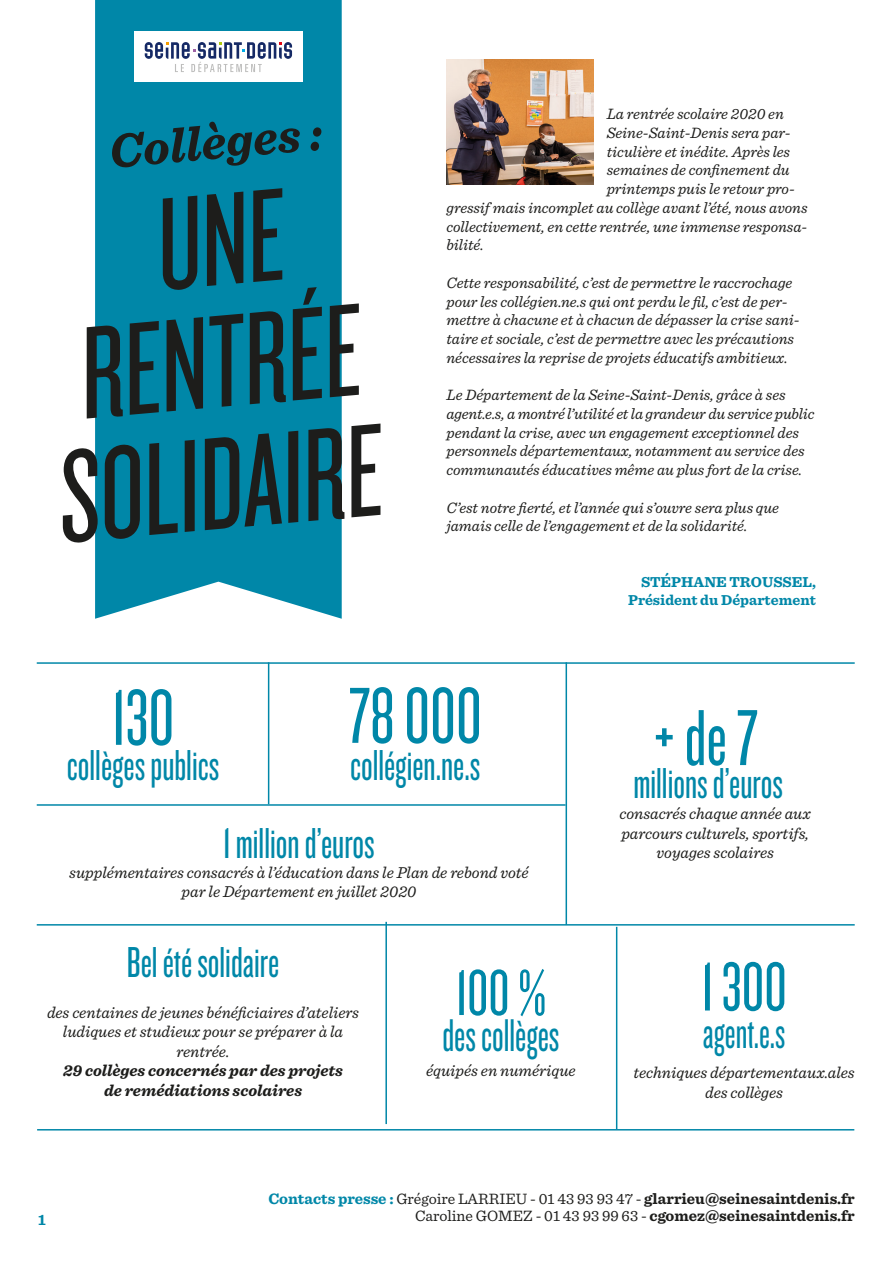
<style>
.page{position:relative;width:893px;height:1263px;background:#fff}
.page>*{position:absolute;margin:0;border:0;box-sizing:border-box;transform-origin:0 0}
.t1{font:136.5px/121.5px "Knockout 27 Junior Bantamwt";color:#1d1d1b;text-align:center}
.t2{font:82.5px "Knockout 27 Junior Bantamwt";color:#0087a8}
.t3{font:72px "Knockout 27 Junior Bantamwt";color:#0087a8}
.t4{font:67.5px "Knockout 27 Junior Bantamwt";color:#0087a8}
.t5{font:italic 700 49.5px "Sentinel";color:#1d1d1b}
.t6{font:47.7px "Knockout 27 Junior Bantamwt";color:#0087a8;scale:.94 1}
.t7{font:46.05px "Knockout 27 Junior Bantamwt";color:#0087a8;scale:.94 1}
.t8{font:45px "Knockout 27 Junior Bantamwt";color:#0087a8}
.t9{font:italic 16.5px/19.5px "Sentinel";color:#1d1d1b;text-align:center}
.t10{font:italic 700 16.5px/19.5px "Sentinel";color:#1d1d1b;text-align:center}
.t11{font:italic 15.75px/18.8px "Sentinel";color:#1d1d1b}
.t12{font:15.75px/16.5px "Sentinel";color:#1d1d1b;text-align:right}
.t13{font:700 15.75px "Sentinel";color:#0087a8}
.t14{font:700 15px/18px "Sentinel";color:#0087a8;text-align:right}
.s1{font-weight:700;color:#0087a8}
.s2{font-weight:700}
</style>
<div class="page">
<div style="left:95px;top:0;width:247px;height:619px;background:#0087a8"></div>
<hr style="left:268px;top:662px;width:1px;height:142px;background:#0087a8">
<hr style="left:385px;top:922px;width:2px;height:202px;background:#0087a8">
<hr style="left:566px;top:662px;width:1px;height:263px;background:#0087a8">
<hr style="left:616px;top:927px;width:1px;height:202px;background:#0087a8">
<hr style="left:37px;top:1129px;width:817px;height:1px;background:#0087a8">
<hr style="left:37px;top:662px;width:818px;height:2px;background:#0087a8">
<hr style="left:37px;top:924px;width:818px;height:1px;background:#0087a8">
<hr style="left:37px;top:804px;width:529px;height:2px;background:#0087a8">
<img style="left:446px;top:60px;width:148px;height:125px">
<div style="left:134px;top:32px;width:169px;height:50px;background:#fff"></div>
<svg style="left:145px;top:42px;width:147px;height:30px"></svg>
<h3 class="t5" style="left:106px;top:113px;width:216px;rotate:-5deg">Collèges :</h3>
<h1 class="t1" style="left:29px;top:192px;width:326px;rotate:-5deg">UNE<br>RENTRÉE<br>SOLIDAIRE</h1>
<p class="t11" style="left:607px;top:103px;width:179px">La rentrée scolaire 2020 en</p>
<p class="t11" style="left:607px;top:122px;width:186px">Seine-Saint-Denis sera par-</p>
<p class="t11" style="left:607px;top:141px;width:185px">ticulière et inédite. Après les</p>
<p class="t11" style="left:607px;top:160px;width:185px">semaines de confinement du</p>
<p class="t11" style="left:607px;top:178px;width:190px">printemps puis le retour pro-</p>
<p class="t11" style="left:446px;top:197px;width:363px">gressif mais incomplet au collège avant l’été, nous avons</p>
<p class="t11" style="left:446px;top:216px;width:362px">collectivement, en cette rentrée, une immense responsa-</p>
<p class="t11" style="left:446px;top:235px;width:39px">bilité.</p>
<p class="t11" style="left:446px;top:272px;width:355px">Cette responsabilité, c’est de permettre le raccrochage pour les collégien.ne.s qui ont perdu le fil, c’est de per&shy;mettre à chacune et à chacun de dépasser la crise sani&shy;taire et sociale, c’est de permettre avec les précautions nécessaires la reprise de projets éducatifs ambitieux.</p>
<p class="t11" style="left:446px;top:385px;width:370px">Le Département de la Seine-Saint-Denis, grâce à ses agent.e.s, a montré l’utilité et la grandeur du service public pendant la crise, avec un engagement exceptionnel des personnels départementaux, notamment au service des communautés éducatives même au plus fort de la crise.</p>
<p class="t11" style="left:446px;top:497px;width:334px">C’est notre fierté, et l’année qui s’ouvre sera plus que jamais celle de l’engagement et de la solidarité.</p>
<p class="t14" style="left:628px;top:572px;width:189px">STÉPHANE TROUSSEL,<br>Président du Département</p>
<h2 class="t2" style="left:112px;top:669px;width:64px">130</h2>
<h3 class="t8" style="left:67px;top:739px;width:154px">collèges publics</h3>
<h2 class="t2" style="left:349px;top:667px;width:135px">78 000</h2>
<h3 class="t8" style="left:350px;top:739px;width:132px">collégien.ne.s</h3>
<h3 class="t8" style="left:223px;top:817px;width:153px">1 million d’euros</h3>
<p class="t9" style="left:69px;top:861px;width:461px">supplémentaires consacrés à l’éducation dans le Plan de rebond voté par le Département en juillet 2020</p>
<h3 class="t8" style="left:127px;top:936px;width:154px">Bel été solidaire</h3>
<p class="t9" style="left:47px;top:1001px;width:313px">des centaines de jeunes bénéficiaires d’ateliers ludiques et studieux pour se préparer à la rentrée.</p>
<p class="t10" style="left:63px;top:1060px;width:281px">29 collèges concernés par des projets de remédiations scolaires</p>
<h3 class="t4" style="left:456px;top:953px;width:91px">100 %</h3>
<h3 class="t6" style="left:442px;top:1007px;width:126px">des collèges</h3>
<p class="t9" style="left:426px;top:1060px;width:151px">équipés en numérique</p>
<h2 class="t2" style="left:653px;top:689px;width:106px">+ de 7</h2>
<h3 class="t8" style="left:633px;top:757px;width:151px">millions d’euros</h3>
<p class="t9" style="left:619px;top:803px;width:193px">consacrés chaque année aux parcours culturels, sportifs, voyages scolaires</p>
<h3 class="t3" style="left:701px;top:945px;width:87px">1 300</h3>
<h3 class="t7" style="left:703px;top:1006px;width:89px">agent.e.s</h3>
<p class="t9" style="left:634px;top:1062px;width:223px">techniques départementaux.ales des collèges</p>
<p class="t13" style="left:38px;top:1207px;width:9px">1</p>
<p class="t12" style="left:268px;top:1190px;width:588px"><span class="s1">Contacts presse :</span> Grégoire LARRIEU - 01 43 93 93 47 - <span class="s2">glarrieu@seinesaintdenis.fr<br></span>Caroline GOMEZ - 01 43 93 99 63 - <span class="s2">cgomez@seinesaintdenis.fr</span></p>
</div>
